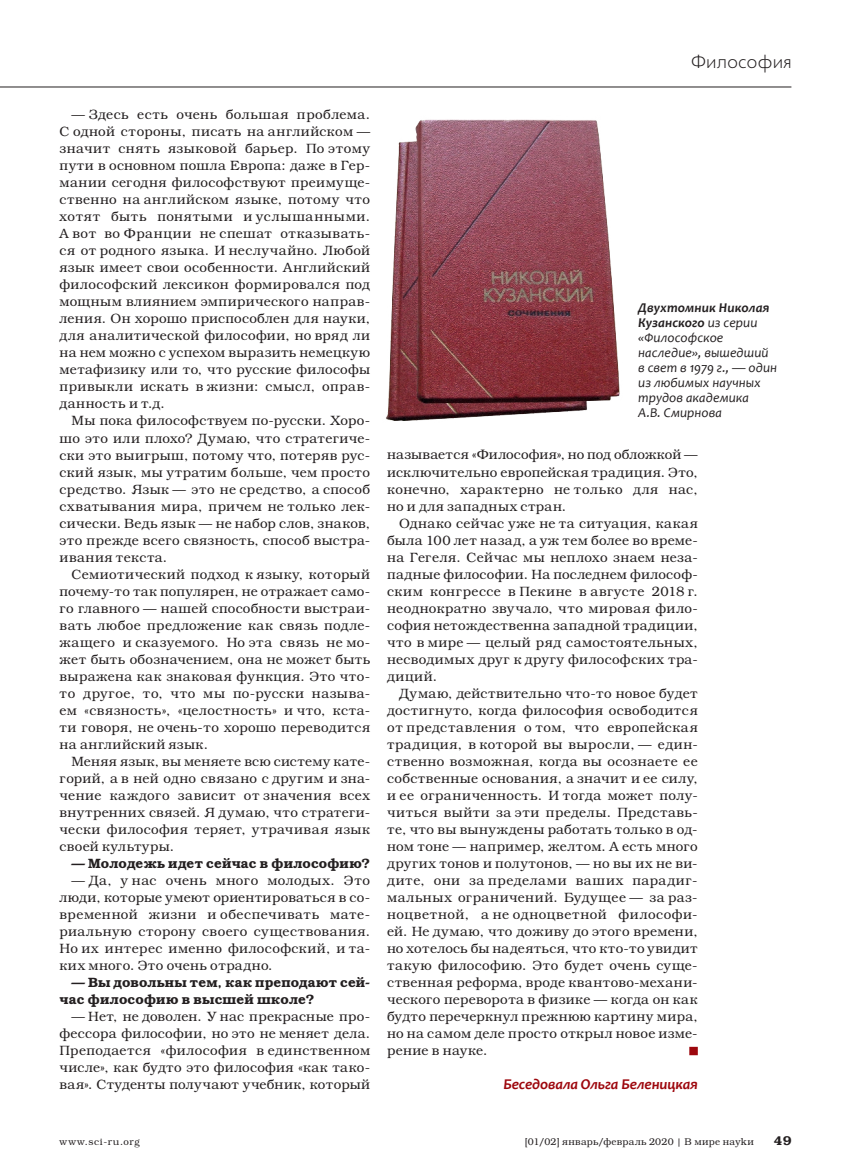
<style>
.page{position:relative;width:851px;height:1170px;background:#fff}
.page>*{position:absolute;margin:0;border:0;box-sizing:border-box;transform-origin:0 0}
.t1{font:300 19.5px "Gals";letter-spacing:.035em;color:#231f20}
.t2{font:italic 700 15px "Candara";letter-spacing:-.005em;color:#9d070d}
.t3{font:300 13.5px/17px "Bookman C";letter-spacing:.03em;color:#231f20;text-align:justify}
.t4{font:italic 13.5px/15px "Candara";letter-spacing:.005em;color:#231f20}
.t5{font:600 13.5px/17px "Bookman C";letter-spacing:.015em;color:#231f20}
.t6{font:600 12.75px "Bookman C";color:#231f20}
.t7{font:300 9.75px "Bookman C";letter-spacing:.03em;color:#231f20}
.t8{font:300 9.75px "Bookman C";letter-spacing:.07em;color:#231f20}
.s1{font-weight:700}
</style>
<div class="page">
<hr style="left:0;top:87px;width:791px;height:1px;background:#231f20">
<div style="left:689px;top:1046px;width:8px;height:9px;background:#9d070d"></div>
<img style="left:386px;top:119px;width:234px;height:302px">
<p class="t3" style="left:59px;top:106px;width:312px;text-indent:12px">— Здесь есть очень большая проблема.<br>С одной стороны, писать на английском — значит снять языковой барьер. По этому пути в основном пошла Европа: даже в Гер&shy;мании сегодня философствуют преимуще&shy;ственно на английском языке, потому что хотят быть понятыми и услышанными.<br>А вот во Франции не спешат отказывать&shy;ся от родного языка. И неслучайно. Любой язык имеет свои особенности. Английский философский лексикон формировался под мощным влиянием эмпирического направ&shy;ления. Он хорошо приспособлен для науки, для аналитической философии, но вряд ли на нем можно с успехом выразить немецкую метафизику или то, что русские философы привыкли искать в жизни: смысл, оправ&shy;данность и т.д.</p>
<p class="t3" style="left:60px;top:412px;width:312px;text-indent:12px">Мы пока философствуем по-русски. Хоро&shy;шо это или плохо? Думаю, что стратегиче&shy;ски это выигрыш, потому что, потеряв рус&shy;ский язык, мы утратим больше, чем просто средство. Язык — это не средство, а способ схватывания мира, причем не только лек&shy;сически. Ведь язык — не набор слов, знаков, это прежде всего связность, способ выстра&shy;ивания текста.</p>
<p class="t3" style="left:60px;top:565px;width:312px;text-indent:12px">Семиотический подход к языку, который почему-то так популярен, не отражает само&shy;го главного — нашей способности выстраи&shy;вать любое предложение как связь подле&shy;жащего и сказуемого. Но эта связь не мо&shy;жет быть обозначением, она не может быть выражена как знаковая функция. Это что&shy;то другое, то, что мы по-русски называ&shy;ем «связность», «целостность» и что, кста&shy;ти говоря, не очень-то хорошо переводится на английский язык.</p>
<p class="t3" style="left:59px;top:752px;width:312px;text-indent:12px">Меняя язык, вы меняете всю систему кате&shy;горий, а в ней одно связано с другим и зна&shy;чение каждого зависит от значения всех внутренних связей. Я думаю, что стратеги&shy;чески философия теряет, утрачивая язык своей культуры.</p>
<p class="t5" style="left:71px;top:854px;width:300px">— Молодежь идет сейчас в философию?</p>
<p class="t3" style="left:59px;top:871px;width:312px;text-indent:12px">— Да, у нас очень много молодых. Это люди, которые умеют ориентироваться в со&shy;временной жизни и обеспечивать мате&shy;риальную сторону своего существования.<br>Но их интерес именно философский, и та&shy;ких много. Это очень отрадно.</p>
<p class="t5" style="left:59px;top:973px;width:312px;text-indent:12px">— Вы довольны тем, как преподают сей&shy;час философию в высшей школе?</p>
<p class="t3" style="left:60px;top:1008px;width:312px;text-indent:12px">— Нет, не доволен. У нас прекрасные про&shy;фессора философии, но это не меняет дела.<br>Преподается «философия в единственном числе», как будто это философия «как тако&shy;вая». Студенты получают учебник, который</p>
<h1 class="t1" style="left:691px;top:52px;width:101px">Философия</h1>
<p class="t4" style="left:638px;top:300px;width:140px"><span class="s1">Двухтомник Николая<br>Кузанского</span> из серии «Философское наследие», вышедший в свет в 1979 г., — один из любимых научных трудов академика<br>А.В. Смирнова</p>
<p class="t3" style="left:387px;top:446px;width:312px">называется «Философия», но под -обложкой — исключительно европейская традиция. Это, конечно, характерно не только для нас, но и для западных стран.</p>
<p class="t3" style="left:387px;top:514px;width:312px;text-indent:12px">Однако сейчас уже не та ситуация, какая была 100 лет назад, а уж тем более во време&shy;на Гегеля. Сейчас мы неплохо знаем неза&shy;падные философии. На последнем философ&shy;ским конгрессе в Пекине в августе 2018 г. неоднократно звучало, что мировая фило&shy;софия нетождественна западной традиции, что в мире — целый ряд самостоятельных, несводимых друг к другу философских тра&shy;диций.</p>
<p class="t3" style="left:387px;top:684px;width:312px;text-indent:12px">Думаю, действительно что-то новое будет достигнуто, когда философия освободится от представления о том, что европейская традиция, в которой вы выросли, — един&shy;ственно возможная, когда вы осознаете ее собственные основания, а значит и ее силу, и ее ограниченность. И тогда может полу&shy;читься выйти за эти пределы. Представь&shy;те, что вы вынуждены работать только в од&shy;ном тоне — например, желтом. А есть много других тонов и полутонов, — но вы их не ви&shy;дите, они за пределами ваших парадиг&shy;мальных ограничений. Будущее — за раз&shy;ноцветной, а не одноцветной философи&shy;ей. Не думаю, что доживу до этого времени, но хотелось бы надеяться, что кто-то увидит такую философию. Это будет очень суще&shy;ственная реформа, вроде квантово-механи&shy;ческого переворота в физике — когда он как будто перечеркнул прежнюю картину мира, но на самом деле просто открыл новое изме&shy;рение в науке.</p>
<p class="t2" style="left:503px;top:1075px;width:196px">Беседовала Ольга Беленицкая</p>
<p class="t8" style="left:60px;top:1135px;width:82px">www.sci-ru.org</p>
<p class="t7" style="left:525px;top:1135px;width:230px">[01/02] январь/февраль 2020 | В мире науkи</p>
<p class="t6" style="left:773px;top:1132px;width:19px">49</p>
</div>
